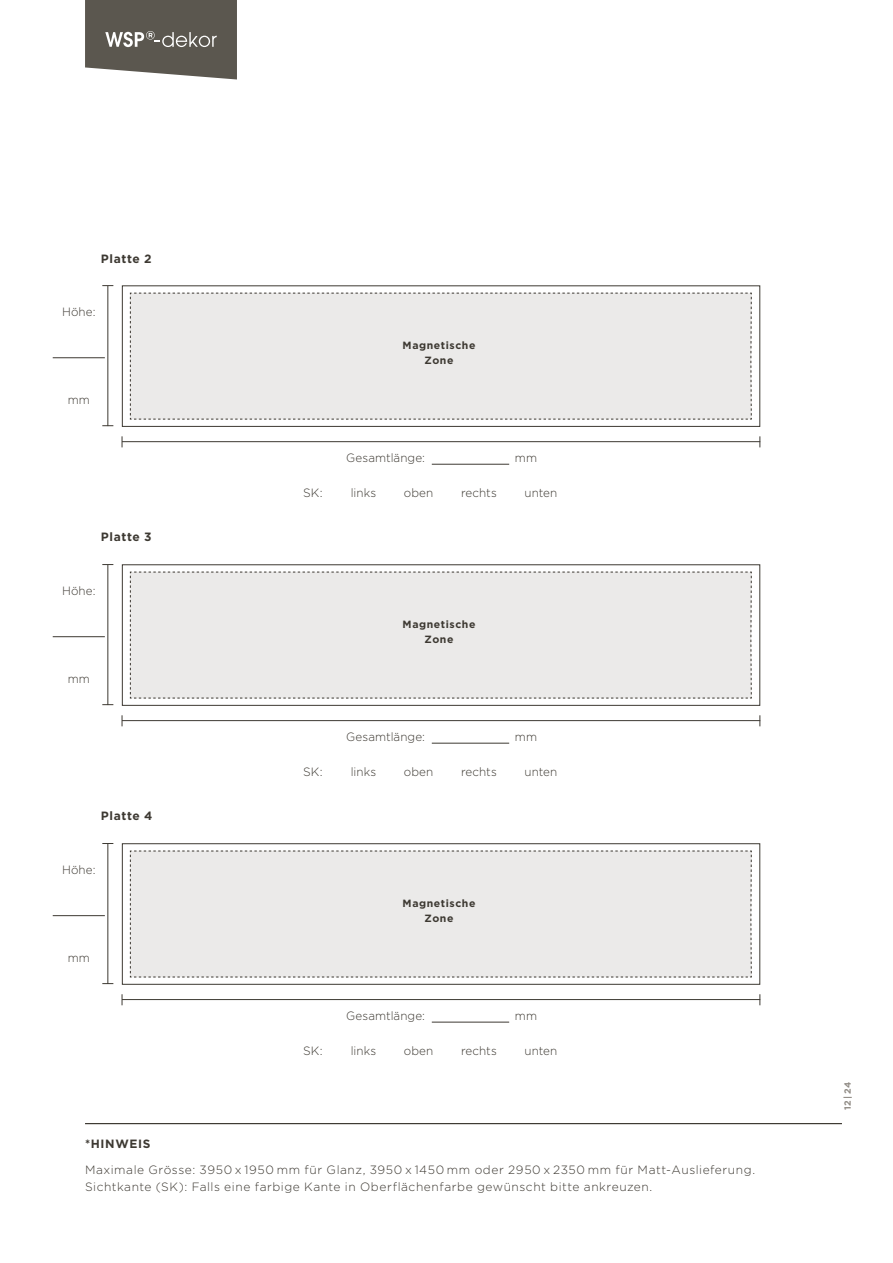
<style>
.page{position:relative;width:893px;height:1263px;background:#fff}
.page>*{position:absolute;margin:0;border:0;box-sizing:border-box;transform-origin:0 0}
.t1{font:300 12px/16.5px "Gotham";letter-spacing:.035em;color:#3d3932}
.t2{font:300 12px "Gotham";letter-spacing:.01em;color:#3d3932}
.t3{font:700 12px "Gotham";letter-spacing:.05em;color:#3d3932}
.t4{font:700 10.5px/15px "Gotham";letter-spacing:.055em;color:#3d3932;text-align:center}
.t5{font:700 9px "Gotham";color:#918c86}
</style>
<div class="page">
<svg style="left:85px;top:0;width:152px;height:79px;background:#6d6a63"></svg>
<hr style="left:432px;top:464px;width:77px;height:1px;background:#3d3932">
<hr style="left:432px;top:743px;width:77px;height:1px;background:#3d3932">
<hr style="left:432px;top:1022px;width:77px;height:1px;background:#3d3932">
<div style="left:122px;top:285px;width:638px;height:142px;border:1px solid #3d3932"></div>
<div style="left:122px;top:564px;width:638px;height:142px;border:1px solid #3d3932"></div>
<div style="left:122px;top:843px;width:638px;height:141px;border:1px solid #3d3932"></div>
<div style="left:130px;top:292px;width:622px;height:128px;background:#ebeae9"></div>
<div style="left:130px;top:571px;width:622px;height:128px;background:#ebeae9"></div>
<div style="left:130px;top:850px;width:622px;height:127px;background:#ebeae9"></div>
<hr style="left:122px;top:441px;width:638px;height:1px;background:#3d3932">
<hr style="left:122px;top:720px;width:638px;height:1px;background:#3d3932">
<hr style="left:122px;top:999px;width:638px;height:1px;background:#3d3932">
<hr style="left:107px;top:286px;width:1px;height:140px;background:#3d3932">
<hr style="left:53px;top:357px;width:52px;height:1px;background:#3d3932">
<hr style="left:107px;top:565px;width:1px;height:140px;background:#3d3932">
<hr style="left:53px;top:636px;width:52px;height:1px;background:#3d3932">
<hr style="left:107px;top:844px;width:1px;height:140px;background:#3d3932">
<hr style="left:53px;top:915px;width:52px;height:1px;background:#3d3932">
<svg style="left:85px;top:1124px;width:757px;height:1px"></svg>
<hr style="left:85px;top:1123px;width:370px;height:1px;background:#3d3932">
<hr style="left:455px;top:1123px;width:387px;height:1px;background:#3d3932">
<p class="t3" style="left:101px;top:251px;width:52px">Platte 2</p>
<p class="t1" style="left:62px;top:303px;width:35px">Höhe:</p>
<p class="t1" style="left:68px;top:391px;width:24px">mm</p>
<p class="t3" style="left:101px;top:528px;width:52px">Platte 3</p>
<p class="t1" style="left:62px;top:582px;width:35px">Höhe:</p>
<p class="t1" style="left:68px;top:670px;width:24px">mm</p>
<p class="t3" style="left:101px;top:807px;width:53px">Platte 4</p>
<p class="t1" style="left:62px;top:861px;width:35px">Höhe:</p>
<p class="t1" style="left:68px;top:949px;width:24px">mm</p>
<p class="t4" style="left:403px;top:338px;width:74px">Magnetische<br>Zone</p>
<p class="t2" style="left:346px;top:450px;width:80px">Gesamtlänge:</p>
<p class="t1" style="left:515px;top:449px;width:24px">mm</p>
<p class="t1" style="left:303px;top:484px;width:21px">SK:</p>
<p class="t1" style="left:351px;top:484px;width:27px">links</p>
<p class="t1" style="left:404px;top:484px;width:31px">oben</p>
<p class="t1" style="left:461px;top:484px;width:37px">rechts</p>
<p class="t1" style="left:525px;top:484px;width:34px">unten</p>
<p class="t4" style="left:403px;top:617px;width:74px">Magnetische<br>Zone</p>
<p class="t2" style="left:346px;top:729px;width:80px">Gesamtlänge:</p>
<p class="t1" style="left:515px;top:728px;width:24px">mm</p>
<p class="t1" style="left:303px;top:763px;width:21px">SK:</p>
<p class="t1" style="left:351px;top:763px;width:27px">links</p>
<p class="t1" style="left:404px;top:763px;width:31px">oben</p>
<p class="t1" style="left:461px;top:763px;width:37px">rechts</p>
<p class="t1" style="left:525px;top:763px;width:34px">unten</p>
<p class="t4" style="left:403px;top:896px;width:74px">Magnetische<br>Zone</p>
<p class="t2" style="left:346px;top:1008px;width:80px">Gesamtlänge:</p>
<p class="t1" style="left:515px;top:1007px;width:24px">mm</p>
<p class="t1" style="left:303px;top:1042px;width:21px">SK:</p>
<p class="t1" style="left:351px;top:1042px;width:27px">links</p>
<p class="t1" style="left:404px;top:1042px;width:31px">oben</p>
<p class="t1" style="left:461px;top:1042px;width:37px">rechts</p>
<p class="t1" style="left:525px;top:1042px;width:34px">unten</p>
<p class="t3" style="left:85px;top:1135px;width:67px">*HINWEIS</p>
<p class="t1" style="left:85px;top:1161px;width:672px">Maximale Grösse: 3950 x 1950 mm für Glanz, 3950 x 1450 mm oder 2950 x 2350 mm für Matt-Auslieferung.<br>Sichtkante (SK): Falls eine farbige Kante in Oberflächenfarbe gewünscht bitte ankreuzen.</p>
<p class="t5" style="left:842px;top:1110px;width:30px;rotate:-90deg">12|24</p>
</div>
